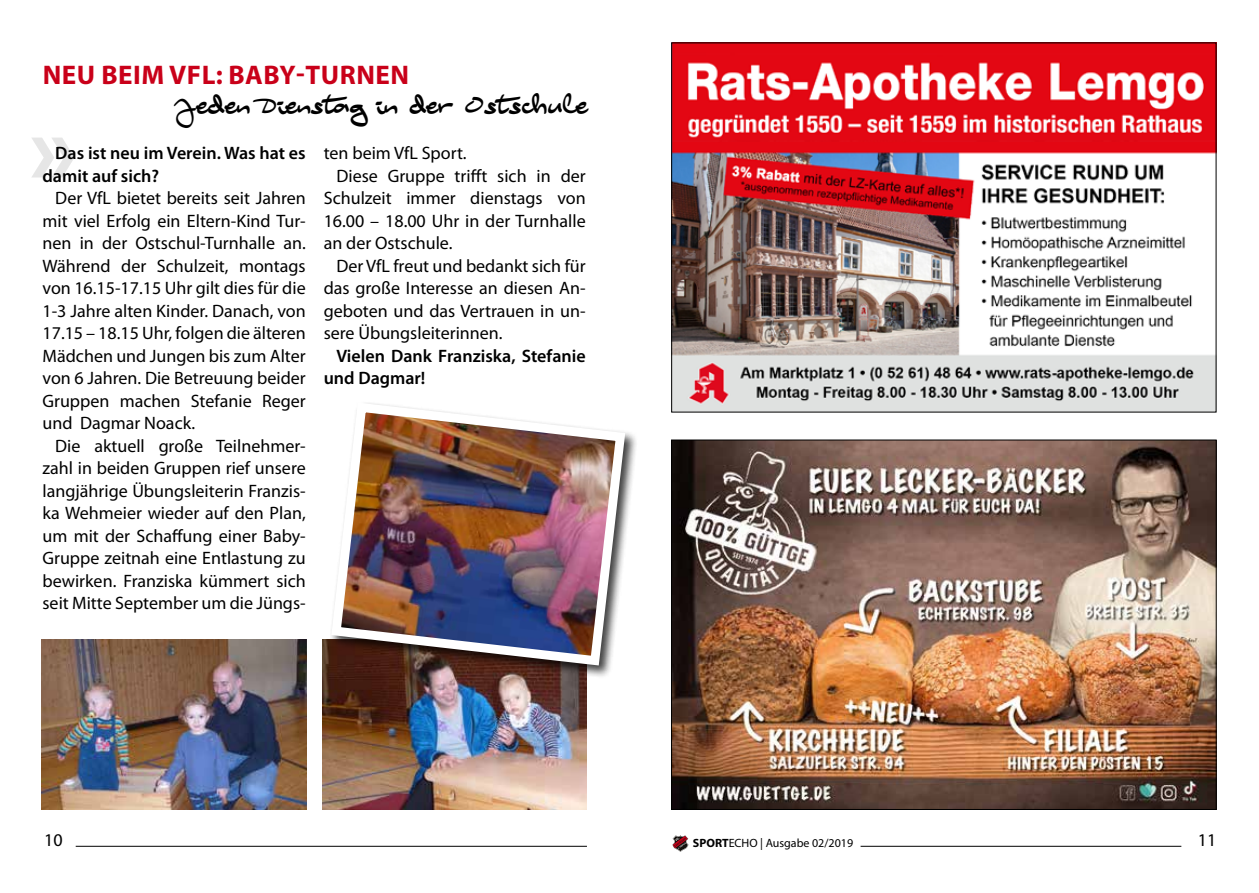
<style>
.page{position:relative;width:1259px;height:893px;background:#fff}
.page>*{position:absolute;margin:0;border:0;box-sizing:border-box;transform-origin:0 0}
.t1{font:700 27px "Myriad Pro";letter-spacing:.02em;color:#c90019}
.t2{font:24px "City Birds";color:#000;scale:.94 1}
.t3{font:18px/22.5px "Myriad Pro";color:#000;text-align:justify}
.t4{font:600 18px/22.5px "Myriad Pro";color:#000}
.t5{font:12px "Myriad Pro";color:#000}
.s1{font-weight:700}
</style>
<div class="page">
<hr style="left:860px;top:846px;width:321px;height:1px;background:#000">
<svg style="left:672px;top:835px;width:16px;height:17px"></svg>
<hr style="left:76px;top:846px;width:511px;height:1px;background:#000">
<img style="left:673px;top:45px;width:541px;height:365px">
<svg style="left:32px;top:138px;width:42px;height:40px"></svg>
<img style="left:322px;top:640px;width:265px;height:170px">
<img style="left:42px;top:640px;width:264px;height:170px">
<div style="left:329px;top:400px;width:309px;height:278px;background:#000;opacity:.75"></div>
<img style="left:326px;top:400px;width:304px;height:270px">
<img style="left:673px;top:442px;width:541px;height:366px">
<h1 class="t1" style="left:43px;top:57px;width:368px">NEU BEIM VFL: BABY-TURNEN</h1>
<h2 class="t2" style="left:178px;top:91px;width:437px">Jeden Dienstag in der Ostschule</h2>
<p class="t4" style="left:43px;top:141px;width:265px;text-indent:13px">Das ist neu im Verein. Was hat es damit auf sich?</p>
<p class="t3" style="left:43px;top:187px;width:265px;text-indent:13px">Der VfL bietet bereits seit Jahren mit viel Erfolg ein Eltern-Kind Tur&shy;nen in der Ostschul-Turnhalle an.<br>Während der Schulzeit, montags von 16.15-17.15 Uhr gilt dies für die 1-3 Jahre alten Kinder. Danach, von 17.15 – 18.15 Uhr, folgen die älteren Mädchen und Jungen bis zum Alter von 6 Jahren. Die Betreuung beider Gruppen machen Stefanie Reger und Dagmar Noack.</p>
<p class="t3" style="left:43px;top:434px;width:265px;text-indent:13px">Die aktuell große Teilnehmer&shy;zahl in beiden Gruppen rief unsere langjährige Übungsleiterin Franzis&shy;ka Wehmeier wieder auf den Plan, um mit der Schaffung einer Baby-Gruppe zeitnah eine Entlastung zu bewirken. Franziska kümmert sich seit Mitte September um die Jüngs-</p>
<p class="t3" style="left:324px;top:142px;width:144px">ten beim VfL Sport.</p>
<p class="t3" style="left:336px;top:164px;width:251px">Diese Gruppe trifft sich in der</p>
<p class="t3" style="left:324px;top:187px;width:263px">Schulzeit immer dienstags von</p>
<p class="t3" style="left:324px;top:209px;width:263px">16.00 – 18.00 Uhr in der Turnhalle</p>
<p class="t3" style="left:324px;top:232px;width:130px">an der Ostschule.</p>
<p class="t3" style="left:336px;top:254px;width:251px">Der VfL freut und bedankt sich für</p>
<p class="t3" style="left:324px;top:277px;width:263px">das große Interesse an diesen An-</p>
<p class="t3" style="left:324px;top:299px;width:263px">geboten und das Vertrauen in un-</p>
<p class="t3" style="left:324px;top:322px;width:180px">sere Übungsleiterinnen.</p>
<p class="t4" style="left:324px;top:344px;width:263px;text-indent:13px">Vielen Dank Franziska, Stefanie und Dagmar!</p>
<p class="t3" style="left:44px;top:828px;width:20px">10</p>
<p class="t5" style="left:693px;top:835px;width:162px"><span class="s1">SPORT</span>ECHO | Ausgabe 02/2019</p>
<p class="t3" style="left:1198px;top:828px;width:20px">11</p>
</div>
